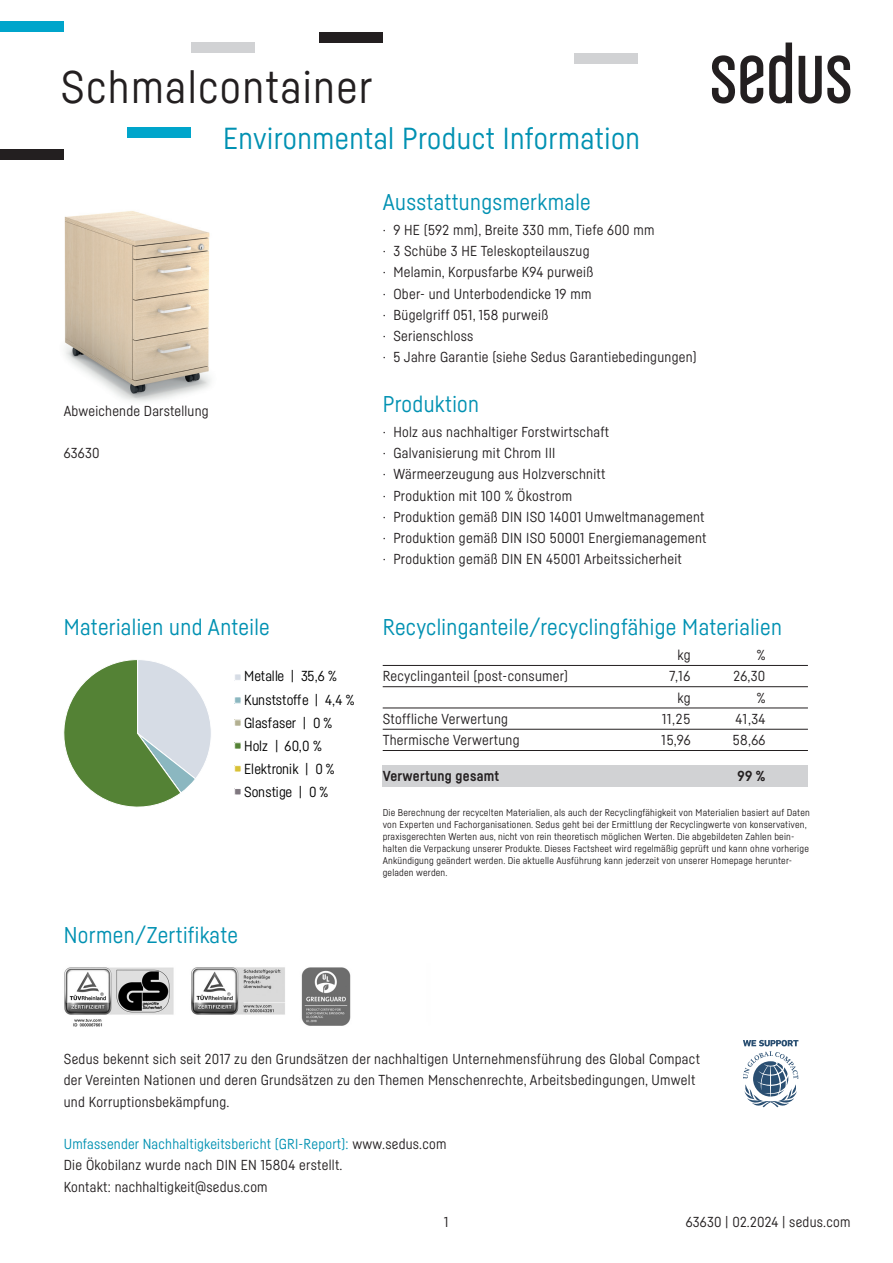
<style>
.page{position:relative;width:893px;height:1263px;background:#fff}
.page>*{position:absolute;margin:0;border:0;box-sizing:border-box;transform-origin:0 0}
.t1{font:45px "Sedus Sans";letter-spacing:.03em;color:#231f20}
.t2{font:30px "Sedus Sans";letter-spacing:.015em;color:#0091b2}
.t3{font:22.5px "Sedus Sans";letter-spacing:.015em;color:#0091b2}
.t4{font:14.25px/21.3px "Sedus Sans";letter-spacing:.02em;color:#231f20}
.t5{font:14.25px/23.1px "Sedus Sans";letter-spacing:.01em;color:#000}
.t6{font:700 14.25px "Sedus Sans";letter-spacing:.02em;color:#231f20}
.t7{font:9.75px/12px "Sedus Sans";letter-spacing:.02em;color:#231f20}
.s1{color:#0091b2}
</style>
<div class="page">
<div style="left:383px;top:765px;width:425px;height:22px;background:#d1d2d4"></div>
<svg style="left:712px;top:55px;width:51px;height:49px"></svg>
<svg style="left:769px;top:43px;width:23px;height:61px"></svg>
<svg style="left:799px;top:55px;width:51px;height:49px"></svg>
<svg style="left:743px;top:1040px;width:55px;height:67px"></svg>
<hr style="left:383px;top:665px;width:425px;height:1px;background:#231f20">
<hr style="left:383px;top:686px;width:425px;height:1px;background:#231f20">
<hr style="left:383px;top:708px;width:425px;height:1px;background:#231f20">
<hr style="left:383px;top:729px;width:425px;height:1px;background:#231f20">
<hr style="left:383px;top:750px;width:425px;height:1px;background:#231f20">
<div style="left:0;top:21px;width:64px;height:11px;background:#00a5cb"></div>
<div style="left:191px;top:43px;width:64px;height:10px;background:#d1d2d4"></div>
<div style="left:574px;top:53px;width:64px;height:11px;background:#d1d2d4"></div>
<div style="left:128px;top:128px;width:63px;height:10px;background:#00a5cb"></div>
<div style="left:0;top:149px;width:64px;height:10px;background:#231f20"></div>
<div style="left:319px;top:32px;width:64px;height:11px;background:#231f20"></div>
<svg style="left:63px;top:659px;width:178px;height:148px"></svg>
<img style="left:64px;top:211px;width:147px;height:191px">
<img style="left:64px;top:967px;width:287px;height:60px">
<h1 class="t1" style="left:61px;top:59px;width:313px">Schmalcontainer</h1>
<h2 class="t2" style="left:223px;top:120px;width:418px">Environmental Product Information</h2>
<h3 class="t3" style="left:383px;top:188px;width:210px">Ausstattungsmerkmale</h3>
<p class="t4" style="left:383px;top:219px;width:316px">· 9 HE (592 mm), Breite 330 mm, Tiefe 600 mm<br>· 3 Schübe 3 HE Teleskopteilauszug<br>· Melamin, Korpusfarbe K94 purweiß<br>· Ober- und Unterbodendicke 19 mm<br>· Bügelgriff 051, 158 purweiß<br>· Serienschloss<br>· 5 Jahre Garantie (siehe Sedus Garantiebedingungen)</p>
<p class="t4" style="left:64px;top:400px;width:146px">Abweichende Darstellung</p>
<h3 class="t3" style="left:383px;top:390px;width:98px">Produktion</h3>
<p class="t4" style="left:64px;top:442px;width:37px">63630</p>
<p class="t4" style="left:383px;top:421px;width:325px">· Holz aus nachhaltiger Forstwirtschaft<br>· Galvanisierung mit Chrom III<br>· Wärmeerzeugung aus Holzverschnitt<br>· Produktion mit 100 % Ökostrom<br>· Produktion gemäß DIN ISO 14001 Umweltmanagement · Produktion gemäß DIN ISO 50001 Energiemanagement · Produktion gemäß DIN EN 45001 Arbeitssicherheit</p>
<h3 class="t3" style="left:64px;top:613px;width:207px">Materialien und Anteile</h3>
<h3 class="t3" style="left:383px;top:613px;width:401px">Recyclinganteile/recyclingfähige Materialien</h3>
<p class="t5" style="left:244px;top:664px;width:112px">Metalle | 35,6 %<br>Kunststoffe | 4,4 %<br>Glasfaser | 0 %<br>Holz | 60,0 %<br>Elektronik | 0 %<br>Sonstige | 0 %</p>
<h3 class="t3" style="left:64px;top:922px;width:176px">Normen/Zertifikate</h3>
<p class="t4" style="left:678px;top:644px;width:15px">kg</p>
<p class="t4" style="left:757px;top:644px;width:10px">%</p>
<p class="t4" style="left:383px;top:665px;width:187px">Recyclinganteil (post-consumer)</p>
<p class="t4" style="left:669px;top:665px;width:22px">7,16</p>
<p class="t4" style="left:733px;top:665px;width:34px">26,30</p>
<p class="t4" style="left:678px;top:687px;width:15px">kg</p>
<p class="t4" style="left:757px;top:687px;width:10px">%</p>
<p class="t4" style="left:383px;top:708px;width:127px">Stoffliche Verwertung</p>
<p class="t4" style="left:662px;top:708px;width:30px">11,25</p>
<p class="t4" style="left:736px;top:708px;width:31px">41,34</p>
<p class="t4" style="left:383px;top:729px;width:138px">Thermische Verwertung</p>
<p class="t4" style="left:662px;top:729px;width:31px">15,96</p>
<p class="t4" style="left:733px;top:729px;width:34px">58,66</p>
<p class="t6" style="left:383px;top:767px;width:118px">Verwertung gesamt</p>
<p class="t6" style="left:737px;top:767px;width:29px">99 %</p>
<p class="t7" style="left:383px;top:806px;width:429px">Die Berechnung der recycelten Materialien, als auch der Recyclingfähigkeit von Materialien basiert auf Daten von Experten und Fachorganisationen. Sedus geht bei der Ermittlung der Recyclingwerte von konservativen, praxisgerechten Werten aus, nicht von rein theoretisch möglichen Werten. Die abgebildeten Zahlen bein&shy;halten die Verpackung unserer Produkte. Dieses Factsheet wird regelmäßig geprüft und kann ohne vorherige Ankündigung geändert werden. Die aktuelle Ausführung kann jederzeit von unserer Homepage herunter&shy;geladen werden.</p>
<p class="t4" style="left:64px;top:1048px;width:638px">Sedus bekennt sich seit 2017 zu den Grundsätzen der nachhaltigen Unternehmensführung des Global Compact der Vereinten Nationen und deren Grundsätzen zu den Themen Menschenrechte, Arbeitsbedingungen, Umwelt und Korruptionsbekämpfung.</p>
<p class="t4" style="left:64px;top:1133px;width:384px"><span class="s1">Umfassender Nachhaltigkeitsbericht (GRI-Report):</span> www.sedus.com<br>Die Ökobilanz wurde nach DIN EN 15804 erstellt.<br>Kontakt: nachhaltigkeit@sedus.com</p>
<p class="t4" style="left:444px;top:1211px;width:6px">1</p>
<p class="t4" style="left:686px;top:1211px;width:166px">63630 | 02.2024 | sedus.com</p>
</div>
